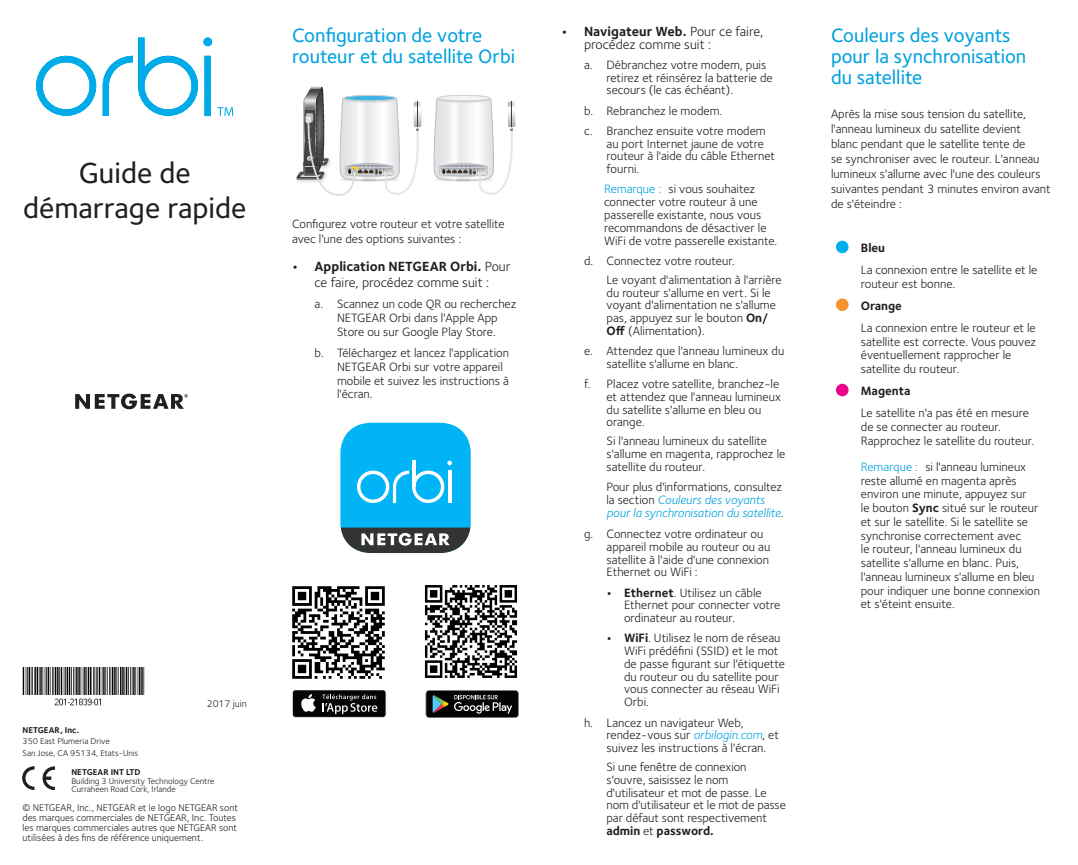
<style>
.page{position:relative;width:1078px;height:865px;background:#fff}
.page>*{position:absolute;margin:0;border:0;box-sizing:border-box;transform-origin:0 0}
.td_document_title{font:500 30px/35px "Foundry Sterling";color:#231f20;text-align:center}
.h1_head{font:500 20px/21.2px "Foundry Sterling";color:#00a2df}
.t1{font:13.75px/16.2px "Foundry Sterling";color:#231f20;text-align:center}
.p0_body{font:12.5px/12.8px "Foundry Sterling";color:#231f20}
.p2_body{font:12.5px/12.8px "Foundry Sterling";color:#231f20}
.p2_body-2{font:italic 12.5px/12.8px "Foundry Sterling";letter-spacing:-.005em;color:#00a2df}
.p0_body-2{font:700 12.5px "Foundry Sterling";color:#231f20}
.legalese{font:10px/10px "Foundry Sterling";color:#231f20}
.Legalese_Small{font:8.75px/8.8px "Foundry Sterling";color:#231f20}
.Legalese_Small-2{font:700 8.75px "Foundry Sterling";color:#231f20}
.s1{font-weight:700}
.s2{color:#00a2df}
.s3{font-style:normal;color:#231f20}
.s4{font-style:italic;color:#00a2df}
</style>
<div class="page">
<svg style="left:36px;top:56px;width:60px;height:60px"></svg>
<svg style="left:103px;top:38px;width:130px;height:78px"></svg>
<svg style="left:75px;top:393px;width:113px;height:16px"></svg>
<div style="left:438px;top:95px;width:51px;height:6px;background:#f2f3f4;border-radius:50%"></div>
<div style="left:438px;top:95px;width:51px;height:6px;border:1px solid #d1d2d4;border-radius:50%"></div>
<svg style="left:433px;top:98px;width:82px;height:97px"></svg>
<svg style="left:296px;top:86px;width:125px;height:110px"></svg>
<svg style="left:340px;top:423px;width:130px;height:130px"></svg>
<svg style="left:292px;top:689px;width:94px;height:28px"></svg>
<div style="left:293px;top:690px;width:92px;height:27px;background:#040503;border-radius:3px"></div>
<svg style="left:301px;top:694px;width:14px;height:17px"></svg>
<svg style="left:322px;top:694px;width:55px;height:20px"></svg>
<svg style="left:425px;top:690px;width:93px;height:27px"></svg>
<img style="left:424px;top:585px;width:94px;height:93px">
<img style="left:292px;top:586px;width:93px;height:93px">
<div style="left:835px;top:241px;width:13px;height:12px;background:#00aeef;border-radius:50%"></div>
<div style="left:835px;top:298px;width:13px;height:13px;background:#f5922f;border-radius:50%"></div>
<div style="left:835px;top:384px;width:13px;height:12px;background:#ed028c;border-radius:50%"></div>
<img style="left:23px;top:766px;width:32px;height:23px">
<img style="left:22px;top:667px;width:123px;height:39px">
<p class="td_document_title" style="left:23px;top:156px;width:225px">Guide de démarrage rapide</p>
<p class="h1_head" style="left:292px;top:25px;width:224px">Configuration de votre routeur et du satellite Orbi</p>
<p class="p0_body" style="left:292px;top:217px;width:214px;line-height:15px">Configurez votre routeur et votre satellite avec l'une des options suivantes :</p>
<p class="t1" style="left:292px;top:258px;width:220px"><span class="s1">• Application NETGEAR Orbi.</span> Pour ce faire, procédez comme suit :</p>
<p class="p0_body" style="left:314px;top:297px;width:203px;line-height:13.8px;text-align:center">a. Scannez un code QR ou recherchez<br>NETGEAR Orbi dans l'Apple App<br>Store ou sur Google Play Store.</p>
<p class="p0_body" style="left:337px;top:346px;width:173px;line-height:13.8px;text-indent:-23px">b. Téléchargez et lancez l'application<br>NETGEAR Orbi sur votre appareil mobile et suivez les instructions à l'écran.</p>
<p class="Legalese_Small-2" style="left:22px;top:724px;width:58px">NETGEAR, Inc.</p>
<p class="Legalese_Small" style="left:22px;top:737px;width:89px">350 East Plumeria Drive</p>
<p class="Legalese_Small" style="left:22px;top:748px;width:117px">San Jose, CA 95134, Etats-Unis</p>
<p class="legalese" style="left:207px;top:698px;width:42px">2017 juin</p>
<p class="Legalese_Small" style="left:71px;top:767px;width:144px"><span class="s1">NETGEAR INT LTD<br></span>Building 3 University Technology Centre<br>Curraheen Road Cork, Irlande</p>
<p class="legalese" style="left:22px;top:802px;width:217px">© NETGEAR, Inc., NETGEAR et le logo NETGEAR sont des marques commerciales de NETGEAR, Inc. Toutes les marques commerciales autres que NETGEAR sont utilisées à des fins de référence uniquement.</p>
<p class="t1" style="left:584px;top:25px;width:181px;line-height:12.8px;text-align:left;text-indent:-22px"><span class="s1">• Navigateur Web.</span> Pour ce faire, procédez comme suit :</p>
<p class="p0_body" style="left:606px;top:58px;width:168px;text-indent:-22px">a. Débranchez votre modem, puis retirez et réinsérez la batterie de secours (le cas échéant).</p>
<p class="p0_body" style="left:584px;top:104px;width:140px">b. Rebranchez le modem.</p>
<p class="p0_body" style="left:606px;top:124px;width:170px;text-indent:-22px">c. Branchez ensuite votre modem au port Internet jaune de votre routeur à l'aide du câble Ethernet fourni.</p>
<p class="p0_body" style="left:604px;top:183px;width:175px"><span class="s2">Remarque :</span> si vous souhaitez connecter votre routeur à une passerelle existante, nous vous recommandons de désactiver le<br>WiFi de votre passerelle existante.</p>
<p class="p0_body" style="left:584px;top:254px;width:152px">d. Connectez votre routeur.</p>
<p class="p2_body" style="left:606px;top:273px;width:176px">Le voyant d'alimentation à l'arrière du routeur s'allume en vert. Si le voyant d'alimentation ne s'allume pas, appuyez sur le bouton <span class="s1">On/<br>Off</span> (Alimentation).</p>
<p class="p0_body" style="left:606px;top:344px;width:179px;text-indent:-22px">e. Attendez que l'anneau lumineux du satellite s'allume en blanc.</p>
<p class="p0_body" style="left:606px;top:377px;width:176px;text-indent:-22px">f. Placez votre satellite, branchez-le et attendez que l'anneau lumineux du satellite s'allume en bleu ou orange.</p>
<p class="p2_body" style="left:606px;top:435px;width:180px">Si l'anneau lumineux du satellite s'allume en magenta, rapprochez le satellite du routeur.</p>
<p class="p2_body-2" style="left:606px;top:480px;width:178px"><span class="s3">Pour plus d'informations, consultez la section</span> Couleurs des voyants pour la synchronisation du satellite<span class="s3">.</span></p>
<p class="p0_body" style="left:606px;top:527px;width:165px;text-indent:-22px">g. Connectez votre ordinateur ou appareil mobile au routeur ou au satellite à l'aide d'une connexion<br>Ethernet ou WiFi :</p>
<p class="p0_body" style="left:624px;top:586px;width:158px;text-indent:-18px"><span class="s1">• Ethernet</span>. Utilisez un câble<br>Ethernet pour connecter votre ordinateur au routeur.</p>
<p class="p0_body" style="left:624px;top:632px;width:162px;text-indent:-18px"><span class="s1">• WiFi</span>. Utilisez le nom de réseau<br>WiFi prédéfini (SSID) et le mot de passe figurant sur l'étiquette du routeur ou du satellite pour vous connecter au réseau WiFi<br>Orbi.</p>
<p class="p0_body" style="left:606px;top:716px;width:174px;text-indent:-22px">h. Lancez un navigateur Web, rendez-vous sur <span class="s4">orbilogin.com</span>, et suivez les instructions à l'écran.</p>
<p class="p2_body" style="left:606px;top:760px;width:181px">Si une fenêtre de connexion s'ouvre, saisissez le nom d'utilisateur et mot de passe. Le nom d'utilisateur et le mot de passe par défaut sont respectivement <span class="s1">admin</span> et <span class="s1">password.</span></p>
<p class="h1_head" style="left:830px;top:25px;width:197px">Couleurs des voyants pour la synchronisation du satellite</p>
<p class="p0_body" style="left:830px;top:106px;width:221px;line-height:15px">Après la mise sous tension du satellite, l'anneau lumineux du satellite devient blanc pendant que le satellite tente de<br>se synchroniser avec le routeur. L'anneau lumineux s'allume avec l'une des couleurs suivantes pendant 3 minutes environ avant de s'éteindre :</p>
<p class="p0_body-2" style="left:860px;top:240px;width:26px">Bleu</p>
<p class="p0_body" style="left:860px;top:263px;width:178px;line-height:13.8px">La connexion entre le satellite et le routeur est bonne.</p>
<p class="p0_body-2" style="left:860px;top:298px;width:43px">Orange</p>
<p class="p0_body" style="left:860px;top:321px;width:177px;line-height:13.8px">La connexion entre le routeur et le satellite est correcte. Vous pouvez éventuellement rapprocher le satellite du routeur.</p>
<p class="p0_body-2" style="left:860px;top:383px;width:51px">Magenta</p>
<p class="p0_body" style="left:860px;top:406px;width:175px;line-height:13.8px">Le satellite n'a pas été en mesure de se connecter au routeur.<br>Rapprochez le satellite du routeur.</p>
<p class="p0_body" style="left:860px;top:460px;width:181px;line-height:13.8px"><span class="s2">Remarque :</span> si l'anneau lumineux reste allumé en magenta après environ une minute, appuyez sur<br>le bouton <span class="s1">Sync</span> situé sur le routeur et sur le satellite. Si le satellite se synchronise correctement avec<br>le routeur, l'anneau lumineux du satellite s'allume en blanc. Puis, l'anneau lumineux s'allume en bleu pour indiquer une bonne connexion et s'éteint ensuite.</p>
</div>
